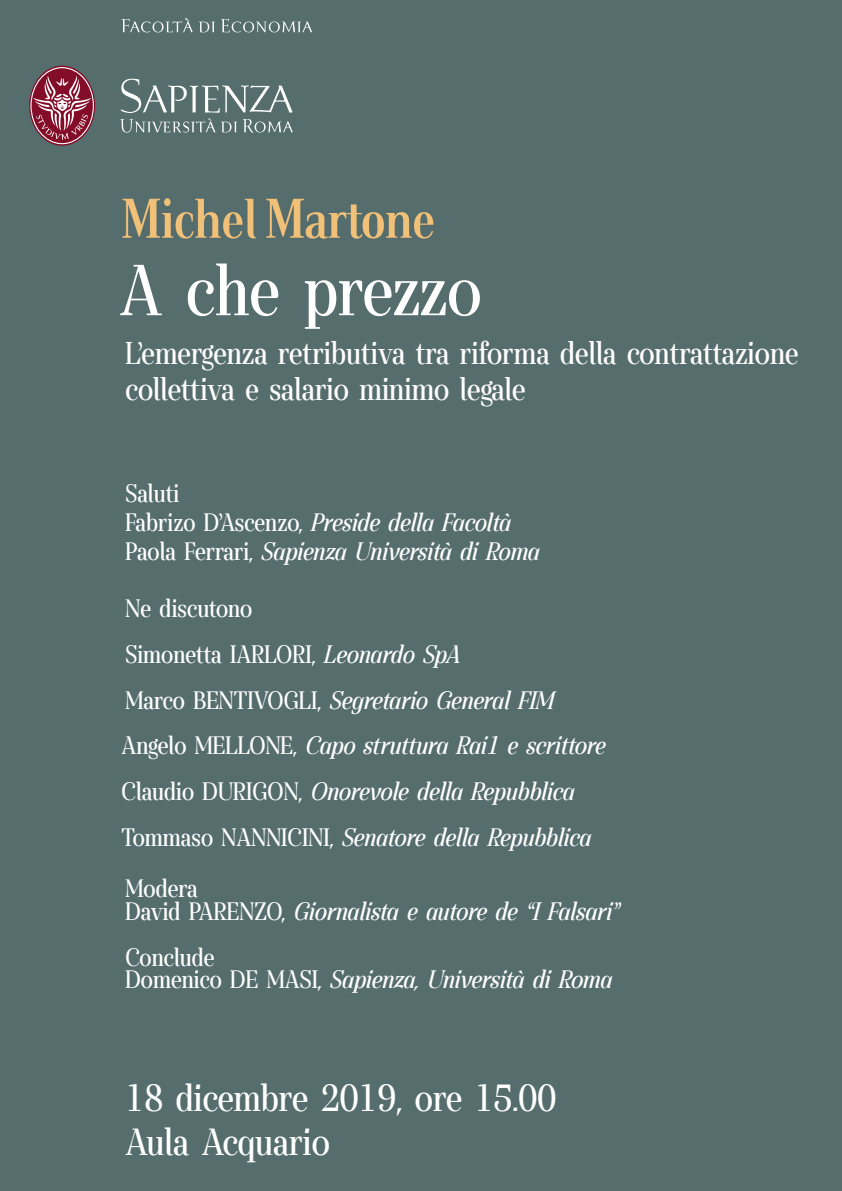
<style>
.page{position:relative;width:842px;height:1191px;background:#fff}
.page>*{position:absolute;margin:0;border:0;box-sizing:border-box;transform-origin:0 0}
.t1{font:condensed 68px "Gwyner Condensed";color:#fff}
.t2{font:condensed 36px/43.2px "Gwyner Condensed";color:#fff}
.t3{font:condensed 30px/36px "Gwyner Condensed";color:#fffdfd}
.t4{font:italic 24px/45.6px "Gwyner Condensed";color:#fff}
.s1{font-style:normal;font-stretch:condensed}
</style>
<div class="page">
<div style="left:0;top:0;width:842px;height:198px;background:#556d6c"></div>
<div style="left:0;top:663px;width:842px;height:528px;background:#556d6c"></div>
<svg style="left:120px;top:79px;width:173px;height:54px"></svg>
<svg style="left:121px;top:18px;width:72px;height:14px"></svg>
<svg style="left:199px;top:22px;width:16px;height:10px"></svg>
<svg style="left:221px;top:19px;width:91px;height:13px"></svg>
<svg style="left:30px;top:67px;width:64px;height:77px"></svg>
<div style="left:0;top:400px;width:842px;height:291px;background:#556d6c"></div>
<div style="left:392px;top:191px;width:450px;height:211px;background:#556d6c"></div>
<div style="left:0;top:191px;width:140px;height:211px;background:#556d6c"></div>
<div style="left:130px;top:255px;width:572px;height:147px;background:#556d6c"></div>
<img style="left:122px;top:198px;width:312px;height:57px">
<h1 class="t1" style="left:120px;top:247px;width:363px">A che prezzo</h1>
<p class="t3" style="left:125px;top:335px;width:675px">L’emergenza retributiva tra riforma della contrattazione collettiva e salario minimo legale</p>
<p class="t4" style="left:125px;top:479px;width:416px;line-height:28.8px"><span class="s1">Saluti<br>Fabrizo D’Ascenzo,</span> Preside della Facoltà<br><span class="s1">Paola Ferrari,</span> Sapienza Università di Roma</p>
<p class="t4" style="left:122px;top:586px;width:486px"><span class="s1">Ne discutono<br>Simonetta IARLORI,</span> Leonardo SpA<br><span class="s1">Marco BENTIVOGLI,</span> Segretario General FIM <span class="s1">Angelo MELLONE,</span> Capo struttura Rai1 e scrittore <span class="s1">Claudio DURIGON,</span> Onorevole della Repubblica <span class="s1">Tommaso NANNICINI,</span> Senatore della Repubblica</p>
<p class="t4" style="left:126px;top:877px;width:495px;line-height:22.8px"><span class="s1">Modera<br>David PARENZO,</span> Giornalista e autore de “I Falsari”</p>
<p class="t4" style="left:126px;top:945px;width:488px;line-height:22.8px"><span class="s1">Conclude<br>Domenico DE MASI,</span> Sapienza, Università di Roma</p>
<h2 class="t2" style="left:125px;top:1076px;width:432px">18 dicembre 2019, ore 15.00<br>Aula Acquario</h2>
</div>
